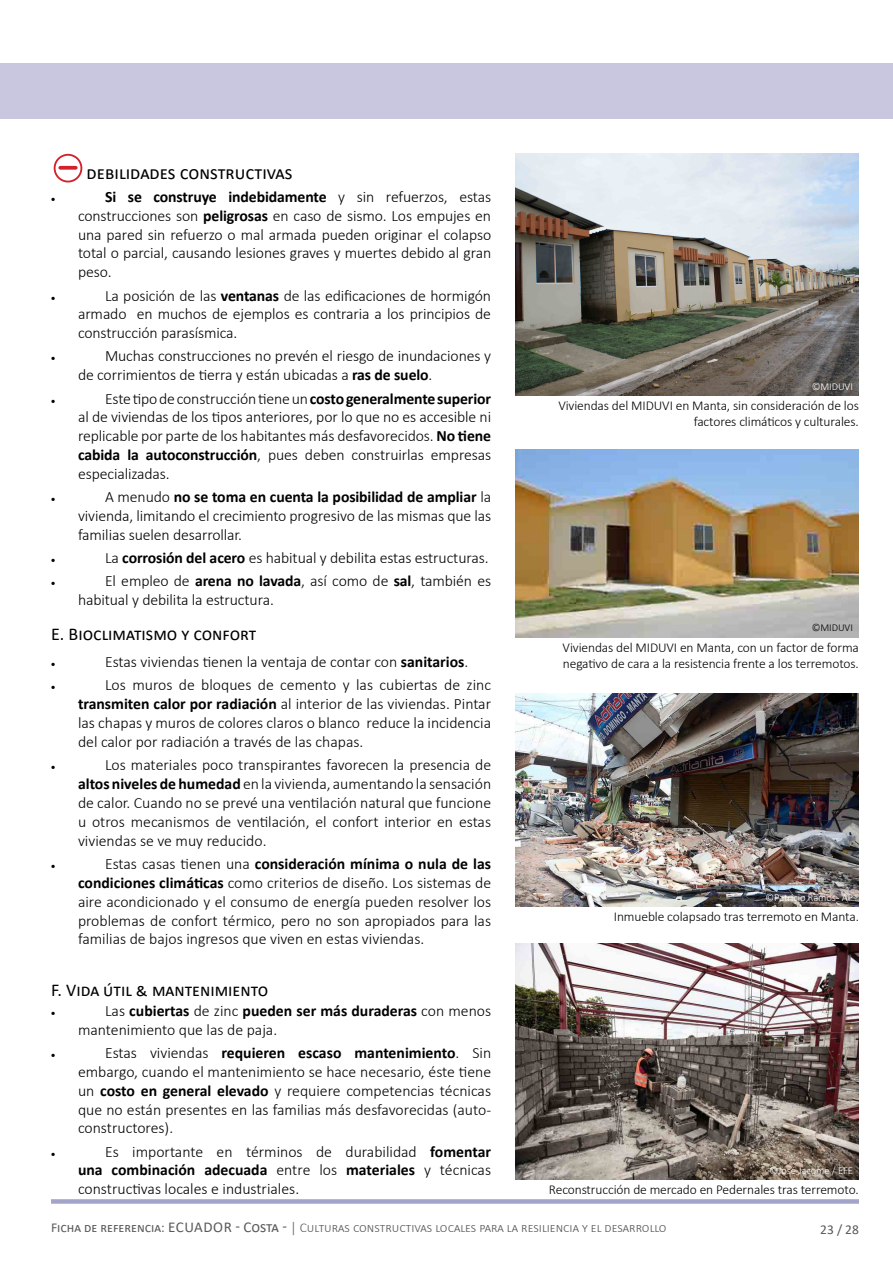
<style>
.page{position:relative;width:893px;height:1263px;background:#fff}
.page>*{position:absolute;margin:0;border:0;box-sizing:border-box;transform-origin:0 0}
.t1{font:18.75px "Calibri";color:#000}
.t2{font:18px "Calibri";color:#000}
.t3{font:300 15.75px/18.9px "Calibri";letter-spacing:-.005em;color:#000;text-align:justify}
.t4{font:300 13.5px/16.2px "Calibri";letter-spacing:-.01em;color:#000}
.t5{font:300 13.5px "Calibri";color:#58595b}
.t6{font:13.5px "Calibri";color:#58595b}
.t7{font:300 10.5px "Calibri";letter-spacing:-.005em;color:#fff}
.t8{font:300 10.5px "Calibri";letter-spacing:-.005em;color:#000}
.t9{font:9px "Symbol";color:#000}
.s1{font-weight:700}
.s2{font-weight:400}
.s3{font-weight:400;font-size:15px}
</style>
<div class="page">
<div style="left:51px;top:1199px;width:808px;height:5px;background:#a4a3ca"></div>
<div style="left:0;top:64px;width:893px;height:55px;background:#c8c7df"></div>
<svg style="left:60px;top:166px;width:16px;height:4px"></svg>
<div style="left:54px;top:154px;width:28px;height:28px;border:2px solid #d2232a;border-radius:50%"></div>
<img style="left:516px;top:694px;width:343px;height:213px">
<img style="left:515px;top:450px;width:344px;height:187px">
<img style="left:516px;top:943px;width:343px;height:236px">
<img style="left:515px;top:153px;width:344px;height:242px">
<p class="t1" style="left:87px;top:160px;width:207px">debilidades constructivas</p>
<p class="t9" style="left:51px;top:193px;width:6px">•</p>
<p class="t3" style="left:78px;top:187px;width:415px;text-indent:27px"><span class="s1">Si se construye indebidamente</span> y sin refuerzos, estas construcciones son <span class="s1">peligrosas</span> en caso de sismo. Los empujes en una pared sin refuerzo o mal armada pueden originar el colapso total o parcial, causando lesiones graves y muertes debido al gran peso.</p>
<p class="t9" style="left:51px;top:291px;width:6px">•</p>
<p class="t3" style="left:78px;top:286px;width:415px;text-indent:27px">La posición de las <span class="s1">ventanas</span> de las edificaciones de hormigón armado en muchos de ejemplos es contraria a los principios de construcción parasísmica.</p>
<p class="t9" style="left:51px;top:352px;width:6px">•</p>
<p class="t3" style="left:78px;top:347px;width:415px;text-indent:27px">Muchas construcciones no prevén el riesgo de inundaciones y de corrimientos de tierra y están ubicadas a <span class="s1">ras de suelo</span>.</p>
<p class="t9" style="left:51px;top:394px;width:6px">•</p>
<p class="t3" style="left:78px;top:389px;width:415px;text-indent:27px">Este tipo de construcción tiene un <span class="s1">costo generalmente superior </span>al de viviendas de los tipos anteriores, por lo que no es accesible ni replicable por parte de los habitantes más desfavorecidos. <span class="s1">No tiene cabida la autoconstrucción</span>, pues deben construirlas empresas especializadas.</p>
<p class="t9" style="left:51px;top:493px;width:6px">•</p>
<p class="t3" style="left:78px;top:487px;width:415px;text-indent:27px">A menudo <span class="s1">no se toma en cuenta la posibilidad de ampliar</span> la vivienda, limitando el crecimiento progresivo de las mismas que las familias suelen desarrollar.</p>
<p class="t9" style="left:51px;top:554px;width:6px">•</p>
<p class="t3" style="left:105px;top:548px;width:385px">La <span class="s1">corrosión del acero</span> es habitual y debilita estas estructuras.</p>
<p class="t9" style="left:51px;top:577px;width:6px">•</p>
<p class="t3" style="left:78px;top:572px;width:415px;text-indent:27px">El empleo de <span class="s1">arena no lavada</span>, así como de <span class="s1">sal</span>, también es habitual y debilita la estructura.</p>
<p class="t2" style="left:51px;top:621px;width:207px">E. Bioclimatismo y confort</p>
<p class="t9" style="left:51px;top:658px;width:6px">•</p>
<p class="t3" style="left:105px;top:652px;width:365px">Estas viviendas tienen la ventaja de contar con <span class="s1">sanitarios</span>.</p>
<p class="t9" style="left:51px;top:681px;width:6px">•</p>
<p class="t3" style="left:78px;top:675px;width:415px;text-indent:27px">Los muros de bloques de cemento y las cubiertas de zinc <span class="s1">transmiten calor por radiación</span> al interior de las viviendas. Pintar las chapas y muros de colores claros o blanco reduce la incidencia del calor por radiación a través de las chapas.</p>
<p class="t9" style="left:51px;top:761px;width:6px">•</p>
<p class="t3" style="left:78px;top:755px;width:415px;text-indent:27px">Los materiales poco transpirantes favorecen la presencia de <span class="s1">altos niveles de humedad</span> en la vivienda, aumentando la sensación de calor. Cuando no se prevé una ventilación natural que funcione u otros mecanismos de ventilación, el confort interior en estas viviendas se ve muy reducido.</p>
<p class="t9" style="left:51px;top:860px;width:6px">•</p>
<p class="t3" style="left:78px;top:854px;width:415px;text-indent:27px">Estas casas tienen una <span class="s1">consideración mínima o nula de las condiciones climáticas</span> como criterios de diseño. Los sistemas de aire acondicionado y el consumo de energía pueden resolver los problemas de confort térmico, pero no son apropiados para las familias de bajos ingresos que viven en estas viviendas.</p>
<p class="t2" style="left:51px;top:977px;width:219px">F. Vida útil &amp; mantenimiento</p>
<p class="t9" style="left:51px;top:1007px;width:6px">•</p>
<p class="t3" style="left:78px;top:1001px;width:415px;text-indent:27px">Las <span class="s1">cubiertas</span> de zinc <span class="s1">pueden ser más duraderas</span> con menos mantenimiento que las de paja.</p>
<p class="t9" style="left:51px;top:1049px;width:6px">•</p>
<p class="t3" style="left:78px;top:1043px;width:415px;text-indent:27px">Estas viviendas <span class="s1">requieren escaso mantenimiento</span>. Sin embargo, cuando el mantenimiento se hace necesario, éste tiene un <span class="s1">costo en general elevado</span> y requiere competencias técnicas que no están presentes en las familias más desfavorecidas (auto&shy;constructores).</p>
<p class="t9" style="left:51px;top:1147px;width:6px">•</p>
<p class="t3" style="left:78px;top:1142px;width:415px;text-indent:27px">Es importante en términos de durabilidad <span class="s1">fomentar una combinación adecuada</span> entre los <span class="s1">materiales</span> y técnicas constructivas locales e industriales.</p>
<p class="t7" style="left:812px;top:380px;width:43px">©MIDUVI</p>
<p class="t4" style="left:558px;top:397px;width:302px;text-align:right">Viviendas del MIDUVI en Manta, sin consideración de los factores climáticos y culturales.</p>
<p class="t8" style="left:812px;top:621px;width:43px">©MIDUVI</p>
<p class="t4" style="left:563px;top:639px;width:298px">Viviendas del MIDUVI en Manta, con un factor de forma negativo de cara a la resistencia frente a los terremotos.</p>
<p class="t7" style="left:766px;top:891px;width:89px">©Patricio Ramos - AP</p>
<p class="t4" style="left:614px;top:909px;width:247px">Inmueble colapsado tras terremoto en Manta.</p>
<p class="t7" style="left:769px;top:1164px;width:85px">©José Jacome / EFE</p>
<p class="t4" style="left:549px;top:1181px;width:311px">Reconstrucción de mercado en Pedernales tras terremoto.</p>
<p class="t5" style="left:51px;top:1219px;width:617px"><span class="s2">Ficha de referencia:</span> <span class="s3">ECUADOR - Costa -</span> │ Culturas constructivas locales para la resiliencia y el desarrollo</p>
<p class="t6" style="left:820px;top:1220px;width:40px">23 / 28</p>
</div>
